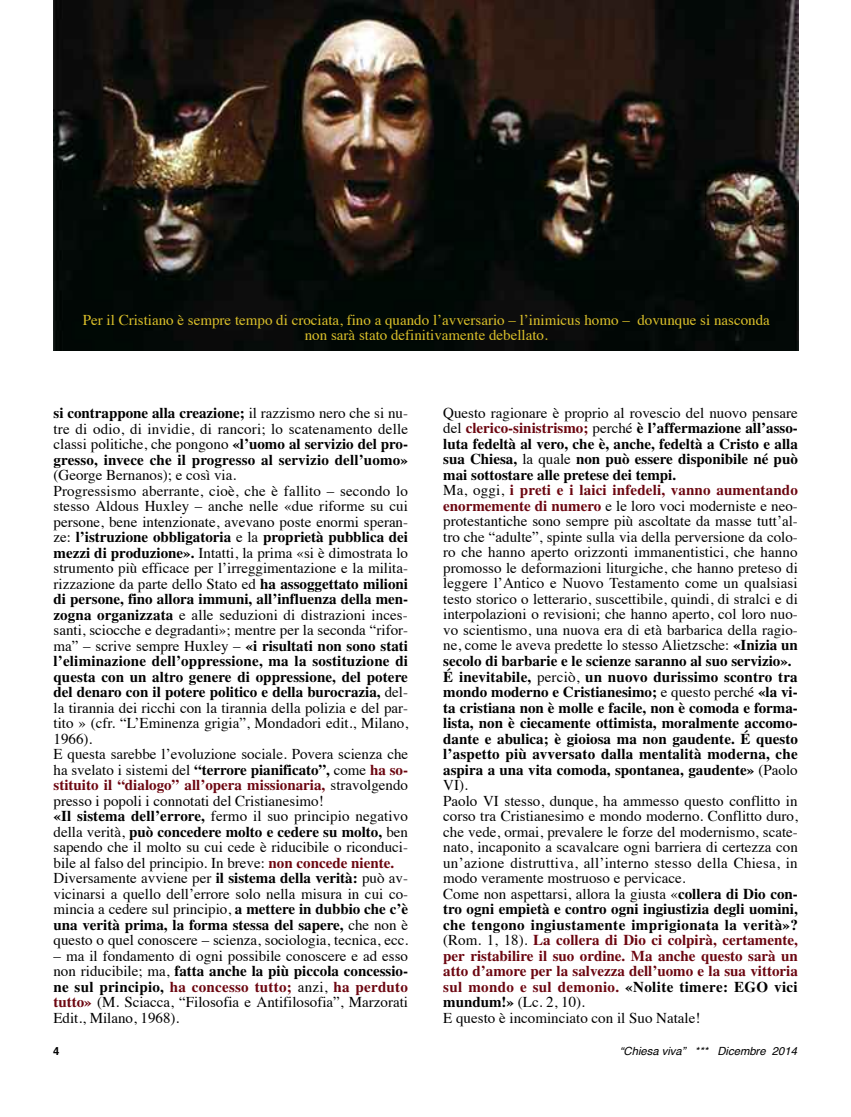
<style>
.page{position:relative;width:851px;height:1117px;background:#fff}
.page>*{position:absolute;margin:0;border:0;box-sizing:border-box;transform-origin:0 0}
.t1{font:15px/15.5px "Times";color:#000}
.t2{font:700 15px/15.5px "Times LT Std";color:#000}
.t3{font:700 15px/15.5px "Times LT Std";color:#6c0610;text-align:justify}
.t4{font:15px/15.5px "Times";color:#dcc12a;text-align:center}
.t5{font:700 15px/15.5px "Times LT Std";letter-spacing:.02em;color:#000}
.t6{font:italic 11.25px "Helvetica";color:#000}
.t7{font:700 11.25px "Helvetica";color:#000}
.s1{font-family:"Times";font-weight:400}
.s2{font-family:"Times LT Std";font-weight:700}
.s3{font-family:"Times LT Std";font-weight:700;color:#6c0610}
.s4{font-family:"Times";font-weight:400;color:#000}
.s5{color:#6c0610}
.s6{color:#000}
</style>
<div class="page">
<img style="left:54px;top:0;width:744px;height:351px">
<p class="t4" style="left:83px;top:313px;width:688px">Per il Cristiano è sempre tempo di crociata, fino a quando l’avversario – l’inimicus homo – dovunque si nasconda non sarà stato definitivamente debellato.</p>
<p class="t2" style="left:53px;top:406px;width:356px">si contrappone alla creazione; <span class="s1">il razzismo nero che si nu-</span></p>
<p class="t1" style="left:53px;top:422px;width:356px">tre di odio, di invidie, di rancori; lo scatenamento delle classi politiche, che pongono <span class="s2">«l’uomo al servizio del pro-</span></p>
<p class="t2" style="left:53px;top:453px;width:356px">gresso, invece che il progresso al servizio dell’uomo»</p>
<p class="t1" style="left:53px;top:468px;width:356px">(George Bernanos); e così via.<br>Progressismo aberrante, cioè, che è fallito – secondo lo stesso Aldous Huxley – anche nelle «due riforme su cui persone, bene intenzionate, avevano poste enormi speran-</p>
<p class="t2" style="left:53px;top:530px;width:356px"><span class="s1">ze:</span> l’istruzione obbligatoria <span class="s1">e la</span> proprietà pubblica dei</p>
<p class="t1" style="left:53px;top:546px;width:356px;text-align:justify"><span class="s2">mezzi di produzione».</span> Intatti, la prima «si è dimostrata lo strumento più efficace per l’irreggimentazione e la milita&shy;rizzazione da parte dello Stato ed <span class="s2">ha assoggettato milioni</span></p>
<p class="t2" style="left:53px;top:592px;width:356px">di persone, fino allora immuni, all’influenza della men-</p>
<p class="t1" style="left:53px;top:608px;width:356px;text-align:justify"><span class="s2">zogna organizzata</span> e alle seduzioni di distrazioni inces&shy;santi, sciocche e degradanti»; mentre per la seconda “rifor&shy;ma” – scrive sempre Huxley – <span class="s2">«i risultati non sono stati</span></p>
<p class="t2" style="left:53px;top:654px;width:356px;text-align:justify">l’eliminazione dell’oppressione, ma la sostituzione di questa con un altro genere di oppressione, del potere del denaro con il potere politico e della burocrazia, <span class="s1">del-</span></p>
<p class="t1" style="left:53px;top:701px;width:356px">la tirannia dei ricchi con la tirannia della polizia e del par&shy;tito » (cfr. “L’Eminenza grigia”, Mondadori edit., Milano, 1966).<br>E questa sarebbe l’evoluzione sociale. Povera scienza che ha svelato i sistemi del <span class="s2">“terrore pianificato”,</span> come <span class="s3">ha so-</span></p>
<p class="t3" style="left:53px;top:778px;width:356px">stituito il “dialogo” all’opera missionaria, <span class="s4">stravolgendo</span></p>
<p class="t1" style="left:53px;top:794px;width:356px">presso i popoli i connotati del Cristianesimo!<br><span class="s2">«Il sistema dell’errore,</span> fermo il suo principio negativo</p>
<p class="t2" style="left:53px;top:825px;width:356px"><span class="s1">della verità,</span> può concedere molto e cedere su molto, <span class="s1">ben</span></p>
<p class="t1" style="left:53px;top:840px;width:356px">sapendo che il molto su cui cede è riducibile o riconduci&shy;bile al falso del principio. In breve: <span class="s3">non concede niente.<br></span>Diversamente avviene per <span class="s2">il sistema della verità:</span> può av&shy;vicinarsi a quello dell’errore solo nella misura in cui co&shy;mincia a cedere sul principio, <span class="s2">a mettere in dubbio che c’è</span></p>
<p class="t2" style="left:53px;top:918px;width:356px">una verità prima, la forma stessa del sapere, <span class="s1">che non è</span></p>
<p class="t1" style="left:53px;top:933px;width:356px">questo o quel conoscere – scienza, sociologia, tecnica, ecc.</p>
<p class="t1" style="left:53px;top:949px;width:356px">– ma il fondamento di ogni possibile conoscere e ad esso</p>
<p class="t5" style="left:53px;top:964px;width:356px"><span class="s1">non riducibile; ma,</span> fatta anche la più piccola concessio&shy;ne sul principio, <span class="s5">ha concesso tutto;</span> <span class="s1">anzi,</span> <span class="s5">ha perduto</span></p>
<p class="t1" style="left:53px;top:995px;width:356px"><span class="s3">tutto»</span> (M. Sciacca, “Filosofia e Antifilosofia”, Marzorati<br>Edit., Milano, 1968).</p>
<p class="t1" style="left:443px;top:406px;width:356px">Questo ragionare è proprio al rovescio del nuovo pensare</p>
<p class="t2" style="left:443px;top:422px;width:356px"><span class="s1">del</span> <span class="s5">clerico-sinistrismo;</span> <span class="s1">perché</span> è l’affermazione all’asso&shy;luta fedeltà al vero, che è, anche, fedeltà a Cristo e alla sua Chiesa, <span class="s1">la quale</span> non può essere disponibile né può mai sottostare alle pretese dei tempi.<br><span class="s1">Ma, oggi,</span> <span class="s5">i preti e i laici infedeli, vanno aumentando</span></p>
<p class="t1" style="left:443px;top:499px;width:356px;text-align:justify"><span class="s3">enormemente di numero</span> e le loro voci moderniste e neo&shy;protestantiche sono sempre più ascoltate da masse tutt’al&shy;tro che “adulte”, spinte sulla via della perversione da colo&shy;ro che hanno aperto orizzonti immanentistici, che hanno promosso le deformazioni liturgiche, che hanno preteso di leggere l’Antico e Nuovo Testamento come un qualsiasi testo storico o letterario, suscettibile, quindi, di stralci e di interpolazioni o revisioni; che hanno aperto, col loro nuo&shy;vo scientismo, una nuova era di età barbarica della ragio&shy;ne, come le aveva predette lo stesso Alietzsche: <span class="s2">«Inizia un</span></p>
<p class="t2" style="left:443px;top:654px;width:356px">secolo di barbarie e le scienze saranno al suo servizio».<br>É inevitabile, <span class="s1">perciò,</span> un nuovo durissimo scontro tra mondo moderno e Cristianesimo; <span class="s1">e questo perché</span> «la vi&shy;ta cristiana non è molle e facile, non è comoda e forma&shy;lista, non è ciecamente ottimista, moralmente accomo&shy;dante e abulica; è gioiosa ma non gaudente. É questo l’aspetto più avversato dalla mentalità moderna, che aspira a una vita comoda, spontanea, gaudente» <span class="s1">(Paolo</span></p>
<p class="t1" style="left:443px;top:778px;width:356px">VI).<br>Paolo VI stesso, dunque, ha ammesso questo conflitto in corso tra Cristianesimo e mondo moderno. Conflitto duro, che vede, ormai, prevalere le forze del modernismo, scate&shy;nato, incaponito a scavalcare ogni barriera di certezza con un’azione distruttiva, all’interno stesso della Chiesa, in modo veramente mostruoso e pervicace.<br>Come non aspettarsi, allora la giusta «<span class="s2">collera di Dio con-</span></p>
<p class="t3" style="left:443px;top:902px;width:356px"><span class="s6">tro ogni empietà e contro ogni ingiustizia degli uomini, che tengono ingiustamente imprigionata la verità»? </span><span class="s4">(Rom. 1, 18).</span> La collera di Dio ci colpirà, certamente, per ristabilire il suo ordine. Ma anche questo sarà un atto d’amore per la salvezza dell’uomo e la sua vittoria sul mondo e sul demonio. <span class="s6">«Nolite timere: EGO vici</span></p>
<p class="t1" style="left:443px;top:995px;width:259px"><span class="s2">mundum!»</span> (Lc. 2, 10).<br>E questo è incominciato con il Suo Natale!</p>
<p class="t7" style="left:53px;top:1045px;width:8px">4</p>
<p class="t6" style="left:619px;top:1045px;width:178px">“Chiesa viva” *** Dicembre 2014</p>
</div>
